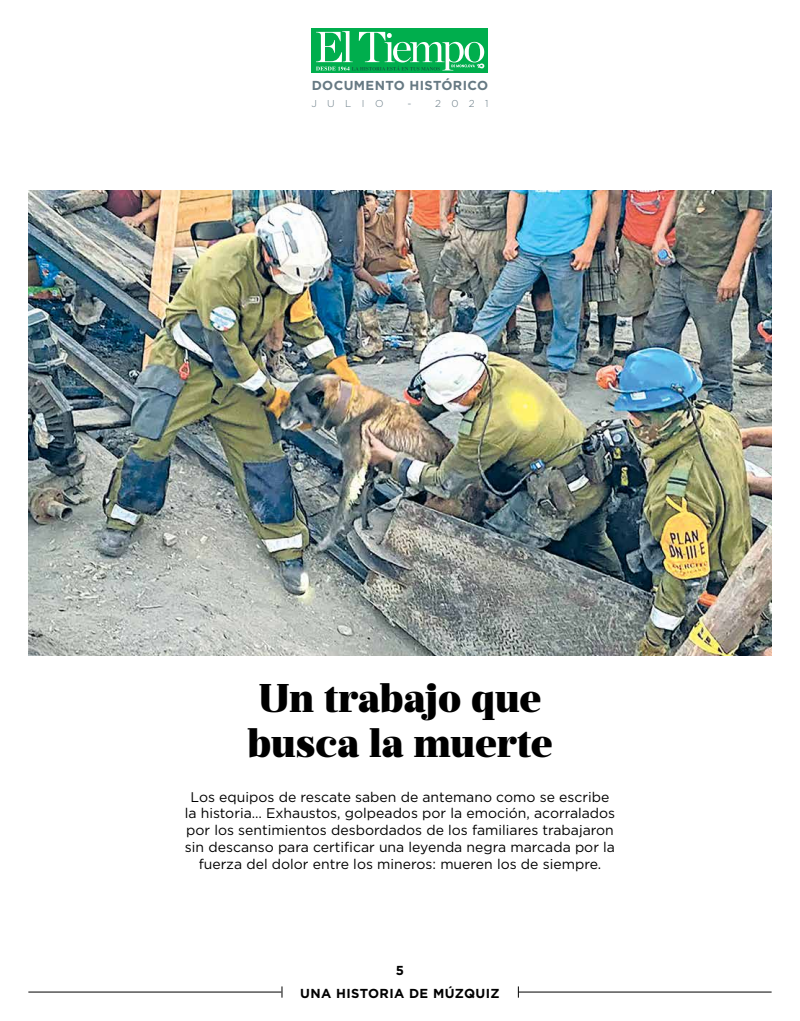
<style>
.page{position:relative;width:800px;height:1021px;background:#fff}
.page>*{position:absolute;margin:0;border:0;box-sizing:border-box;transform-origin:0 0}
.t1{font:900 40px/44.8px "Prumo Deck";color:#000}
.t2{font:14px/16.8px "Gotham";color:#000;text-align:center}
.t3{font:700 13px "Gotham";letter-spacing:.03em;color:#000}
.t4{font:700 13px "Gotham";letter-spacing:.03em;color:#667983}
.t5{font:300 10px "Gotham";letter-spacing:1.04em;color:#667983}
</style>
<div class="page">
<div style="left:311px;top:28px;width:177px;height:45px;background:#00ae4d"></div>
<svg style="left:316px;top:31px;width:168px;height:39px"></svg>
<img style="left:28px;top:191px;width:743px;height:465px">
<hr style="left:28px;top:991px;width:253px;height:1px;background:#000">
<hr style="left:518px;top:991px;width:253px;height:1px;background:#000">
<p class="t4" style="left:311px;top:77px;width:178px">DOCUMENTO HISTÓRICO</p>
<p class="t5" style="left:311px;top:97px;width:74px">JULIO</p>
<p class="t5" style="left:407px;top:97px;width:83px">- 2021</p>
<h1 class="t1" style="left:247px;top:677px;width:307px">Un trabajo que busca la muerte</h1>
<p class="t2" style="left:185px;top:787px;width:432px">Los equipos de rescate saben de antemano como se escribe la historia… Exhaustos, golpeados por la emoción, acorralados por los sentimientos desbordados de los familiares trabajaron sin descanso para certificar una leyenda negra marcada por la fuerza del dolor entre los mineros: mueren los de siempre.</p>
<p class="t3" style="left:396px;top:962px;width:10px">5</p>
<p class="t3" style="left:300px;top:984px;width:201px">UNA HISTORIA DE MÚZQUIZ</p>
</div>
